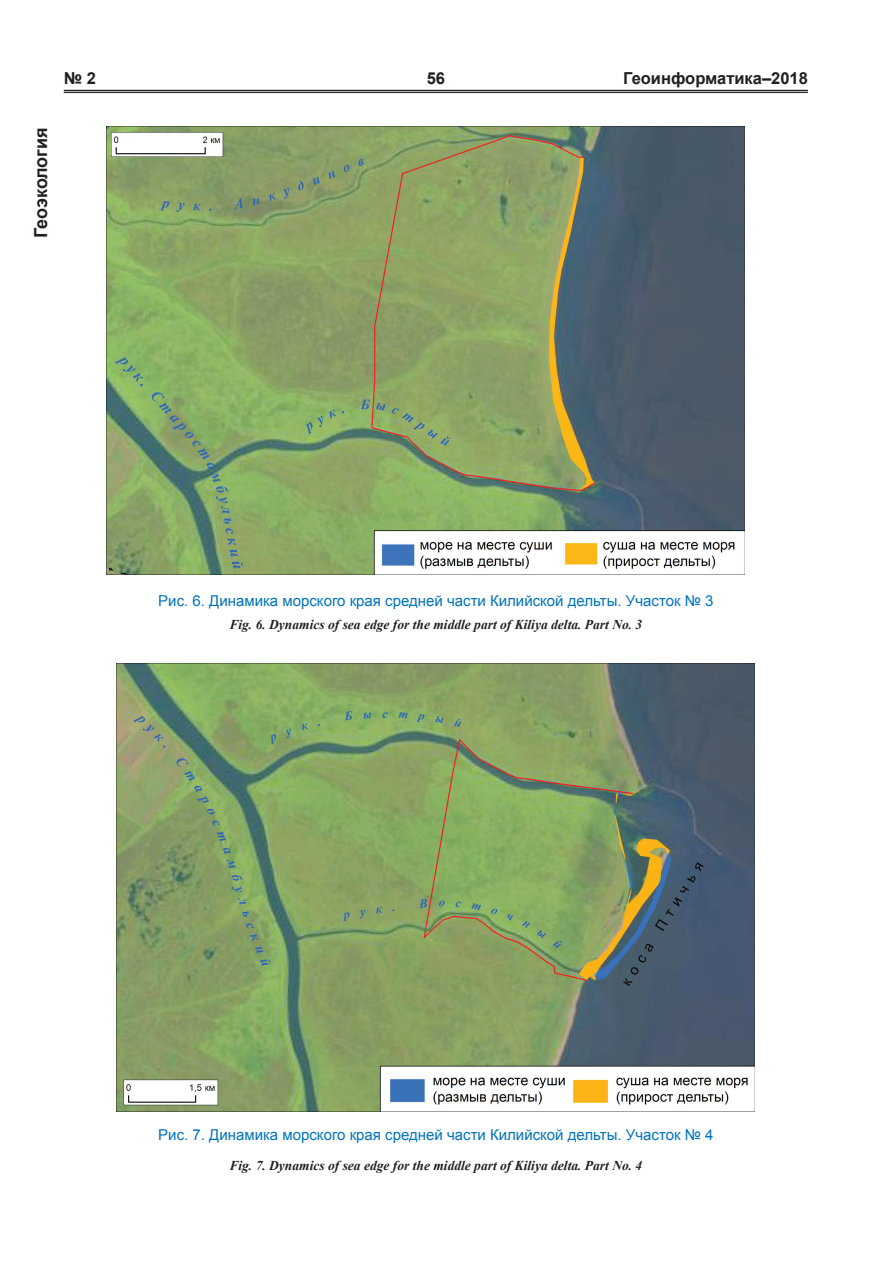
<style>
.page{position:relative;width:893px;height:1263px;background:#fff}
.page>*{position:absolute;margin:0;border:0;box-sizing:border-box;transform-origin:0 0}
.t1{font:700 18px "Arial";letter-spacing:-.005em;color:#231f20}
.t2{font:700 16.5px "Arial";color:#231f20}
.Рисунок{font:15px "Arial";color:#0073bd}
.рис_англ{font:italic 700 13.5px "Times New Roman";color:#231f20}
</style>
<div class="page">
<hr style="left:64px;top:90px;width:744px;height:1px;background:#231f20">
<hr style="left:64px;top:92px;width:744px;height:1px;background:#231f20">
<img style="left:117px;top:663px;width:638px;height:448px">
<img style="left:106px;top:127px;width:638px;height:448px">
<p class="t1" style="left:29px;top:238px;width:112px;rotate:-90deg">Геоэкология</p>
<p class="t2" style="left:64px;top:68px;width:34px">№ 2</p>
<p class="t2" style="left:427px;top:68px;width:20px">56</p>
<p class="t2" style="left:623px;top:68px;width:186px">Геоинформатика–2018</p>
<p class="Рисунок" style="left:158px;top:591px;width:557px">Рис. 6. Динамика морского края средней части Килийской дельты. Участок № 3</p>
<p class="рис_англ" style="left:229px;top:615px;width:414px">Fig. 6. Dynamics of sea edge for the middle part of Kiliya delta. Part No. 3</p>
<p class="Рисунок" style="left:158px;top:1125px;width:557px">Рис. 7. Динамика морского края средней части Килийской дельты. Участок № 4</p>
<p class="рис_англ" style="left:229px;top:1155px;width:414px">Fig. 7. Dynamics of sea edge for the middle part of Kiliya delta. Part No. 4</p>
</div>
